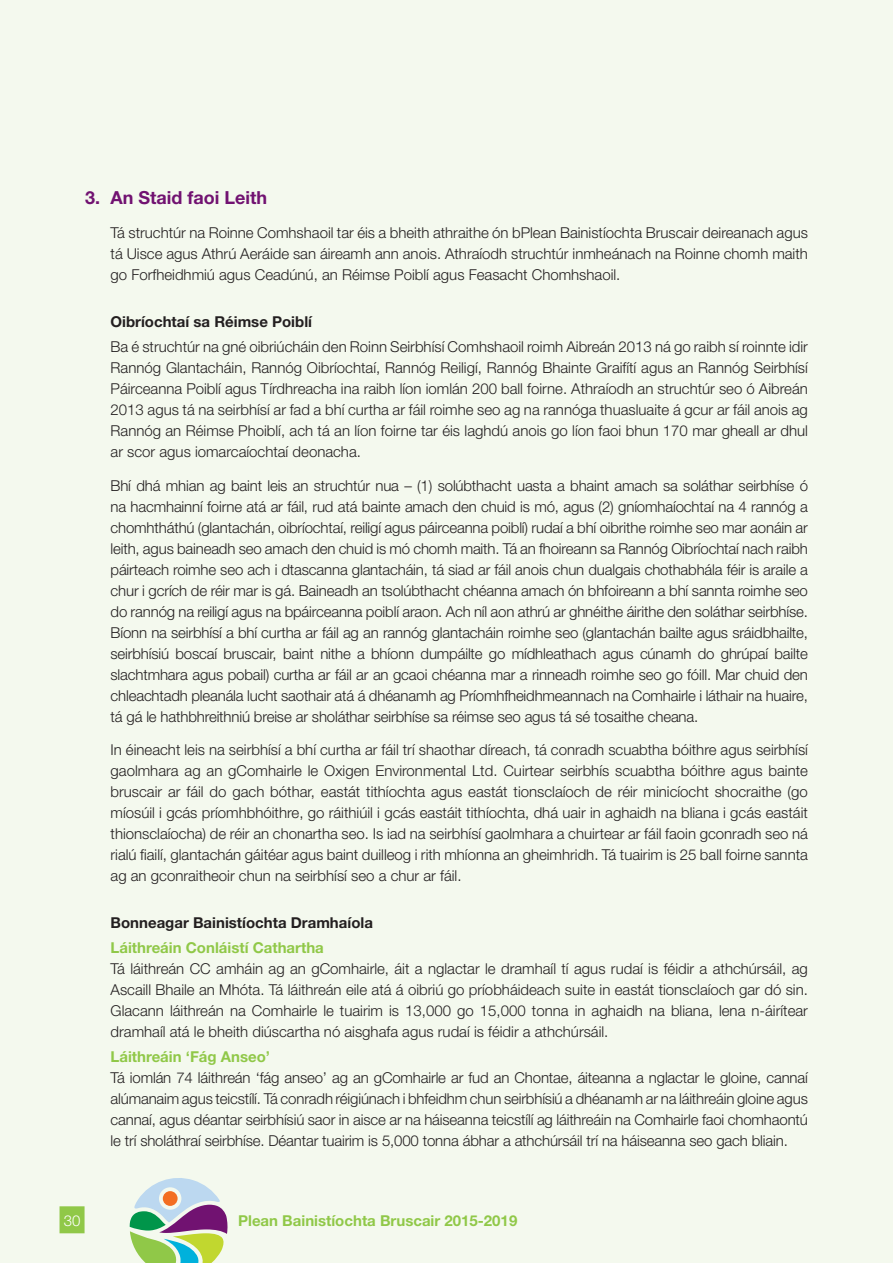
<style>
.page{position:relative;width:893px;height:1263px;background:#f4f9ee}
.page>*{position:absolute;margin:0;border:0;box-sizing:border-box;transform-origin:0 0}
.t1{font:700 18px "Helvetica Neue LT Std";color:#711271}
.t2{font:300 15px/21px "Helvetica Neue LT Std";color:#231f20;text-align:justify}
.t3{font:700 15px "Helvetica Neue LT Std";color:#90c848}
.t4{font:700 15px "Helvetica Neue LT Std";color:#231f20}
.t5{font:300 15px "Helvetica Neue LT Std";color:#fff}
</style>
<div class="page">
<div style="left:60px;top:1206px;width:25px;height:27px;background:#90c848"></div>
<svg style="left:130px;top:1178px;width:98px;height:85px"></svg>
<p class="t1" style="left:85px;top:187px;width:184px">3. An Staid faoi Leith</p>
<p class="t2" style="left:111px;top:222px;width:699px">Tá struchtúr na Roinne Comhshaoil tar éis a bheith athraithe ón bPlean Bainistíochta Bruscair deireanach agus tá Uisce agus Athrú Aeráide san áireamh ann anois. Athraíodh struchtúr inmheánach na Roinne chomh maith go Forfheidhmiú agus Ceadúnú, an Réimse Poiblí agus Feasacht Chomhshaoil.</p>
<p class="t4" style="left:111px;top:312px;width:203px">Oibríochtaí sa Réimse Poiblí</p>
<p class="t2" style="left:111px;top:336px;width:699px">Ba é struchtúr na gné oibriúcháin den Roinn Seirbhísí Comhshaoil roimh Aibreán 2013 ná go raibh sí roinnte idir Rannóg Glantacháin, Rannóg Oibríochtaí, Rannóg Reiligí, Rannóg Bhainte Graifítí agus an Rannóg Seirbhísí Páirceanna Poiblí agus Tírdhreacha ina raibh líon iomlán 200 ball foirne. Athraíodh an struchtúr seo ó Aibreán 2013 agus tá na seirbhísí ar fad a bhí curtha ar fáil roimhe seo ag na rannóga thuasluaite á gcur ar fáil anois ag Rannóg an Réimse Phoiblí, ach tá an líon foirne tar éis laghdú anois go líon faoi bhun 170 mar gheall ar dhul ar scor agus iomarcaíochtaí deonacha.</p>
<p class="t2" style="left:111px;top:474px;width:699px">Bhí dhá mhian ag baint leis an struchtúr nua – (1) solúbthacht uasta a bhaint amach sa soláthar seirbhíse ó na hacmhainní foirne atá ar fáil, rud atá bainte amach den chuid is mó, agus (2) gníomhaíochtaí na 4 rannóg a chomhtháthú (glantachán, oibríochtaí, reiligí agus páirceanna poiblí) rudaí a bhí oibrithe roimhe seo mar aonáin ar leith, agus baineadh seo amach den chuid is mó chomh maith. Tá an fhoireann sa Rannóg Oibríochtaí nach raibh páirteach roimhe seo ach i dtascanna glantacháin, tá siad ar fáil anois chun dualgais chothabhála féir is araile a chur i gcrích de réir mar is gá. Baineadh an tsolúbthacht chéanna amach ón bhfoireann a bhí sannta roimhe seo do rannóg na reiligí agus na bpáirceanna poiblí araon. Ach níl aon athrú ar ghnéithe áirithe den soláthar seirbhíse.<br>Bíonn na seirbhísí a bhí curtha ar fáil ag an rannóg glantacháin roimhe seo (glantachán bailte agus sráidbhailte, seirbhísiú boscaí bruscair, baint nithe a bhíonn dumpáilte go mídhleathach agus cúnamh do ghrúpaí bailte slachtmhara agus pobail) curtha ar fáil ar an gcaoi chéanna mar a rinneadh roimhe seo go fóill. Mar chuid den chleachtadh pleanála lucht saothair atá á dhéanamh ag Príomhfheidhmeannach na Comhairle i láthair na huaire, tá gá le hathbhreithniú breise ar sholáthar seirbhíse sa réimse seo agus tá sé tosaithe cheana.</p>
<p class="t2" style="left:111px;top:739px;width:699px">In éineacht leis na seirbhísí a bhí curtha ar fáil trí shaothar díreach, tá conradh scuabtha bóithre agus seirbhísí gaolmhara ag an gComhairle le Oxigen Environmental Ltd. Cuirtear seirbhís scuabtha bóithre agus bainte bruscair ar fáil do gach bóthar, eastát tithíochta agus eastát tionsclaíoch de réir minicíocht shocraithe (go míosúil i gcás príomhbhóithre, go ráithiúil i gcás eastáit tithíochta, dhá uair in aghaidh na bliana i gcás eastáit thionsclaíocha) de réir an chonartha seo. Is iad na seirbhísí gaolmhara a chuirtear ar fáil faoin gconradh seo ná rialú fiailí, glantachán gáitéar agus baint duilleog i rith mhíonna an gheimhridh. Tá tuairim is 25 ball foirne sannta ag an gconraitheoir chun na seirbhísí seo a chur ar fáil.</p>
<p class="t4" style="left:111px;top:913px;width:264px">Bonneagar Bainistíochta Dramhaíola</p>
<p class="t3" style="left:111px;top:938px;width:215px">Láithreáin Conláistí Cathartha</p>
<p class="t2" style="left:111px;top:958px;width:699px">Tá láithreán CC amháin ag an gComhairle, áit a nglactar le dramhaíl tí agus rudaí is féidir a athchúrsáil, ag Ascaill Bhaile an Mhóta. Tá láithreán eile atá á oibriú go príobháideach suite in eastát tionsclaíoch gar dó sin.<br>Glacann láithreán na Comhairle le tuairim is 13,000 go 15,000 tonna in aghaidh na bliana, lena n-áirítear dramhaíl atá le bheith diúscartha nó aisghafa agus rudaí is féidir a athchúrsáil.</p>
<p class="t3" style="left:111px;top:1048px;width:161px">Láithreáin ‘Fág Anseo’</p>
<p class="t2" style="left:111px;top:1067px;width:699px">Tá iomlán 74 láithreán ‘fág anseo’ ag an gComhairle ar fud an Chontae, áiteanna a nglactar le gloine, cannaí alúmanaim agus teicstílí. Tá conradh réigiúnach i bhfeidhm chun seirbhísiú a dhéanamh ar na láithreáin gloine agus cannaí, agus déantar seirbhísiú saor in aisce ar na háiseanna teicstílí ag láithreáin na Comhairle faoi chomhaontú le trí sholáthraí seirbhíse. Déantar tuairim is 5,000 tonna ábhar a athchúrsáil trí na háiseanna seo gach bliain.</p>
<p class="t5" style="left:64px;top:1211px;width:18px">30</p>
<p class="t3" style="left:238px;top:1211px;width:281px">Plean Bainistíochta Bruscair 2015-2019</p>
</div>
